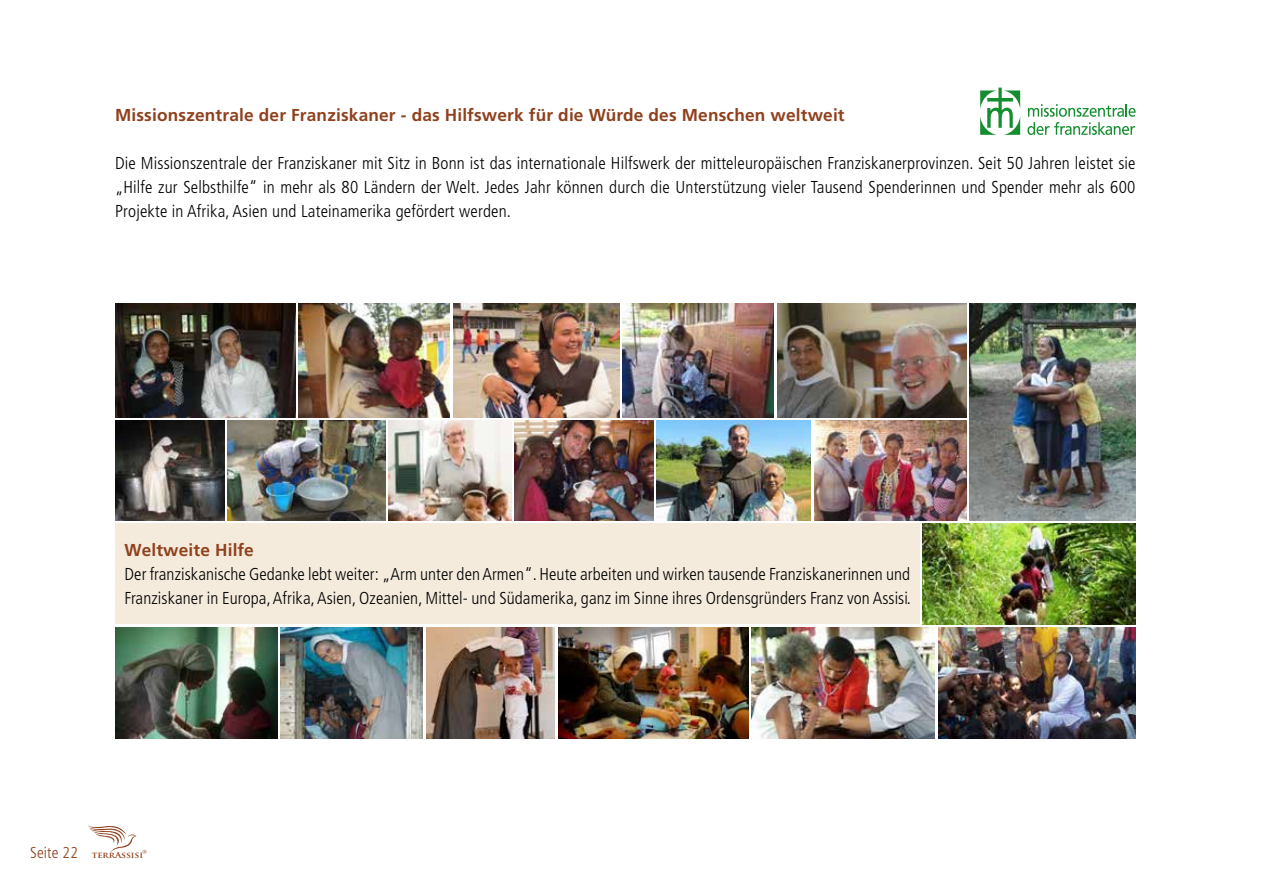
<style>
.page{position:relative;width:1263px;height:893px;background:#fff}
.page>*{position:absolute;margin:0;border:0;box-sizing:border-box;transform-origin:0 0}
.t1{font:300 condensed 17.25px/24px "Frutiger LT Pro";letter-spacing:.005em;color:#000;text-align:justify}
.t2{font:700 17.25px "Frutiger LT Pro";letter-spacing:.01em;color:#8f411d}
.t3{font:300 condensed 15.75px "Frutiger LT Pro";letter-spacing:.01em;color:#8f411d}
.t4{font:700 8.25px "Trajan Pro";color:#8f411d;scale:1.1 1}
.t5{font:4.35px "Georgia";color:#8f411d;scale:1.1 1}
</style>
<div class="page">
<svg style="left:87px;top:825px;width:50px;height:27px"></svg>
<svg style="left:980px;top:88px;width:40px;height:47px"></svg>
<svg style="left:1027px;top:104px;width:108px;height:31px"></svg>
<div style="left:115px;top:524px;width:804px;height:100px;background:#f5ebdd"></div>
<img style="left:115px;top:304px;width:181px;height:113px">
<img style="left:299px;top:304px;width:151px;height:113px">
<img style="left:453px;top:304px;width:166px;height:113px">
<img style="left:623px;top:304px;width:151px;height:113px">
<img style="left:777px;top:304px;width:189px;height:113px">
<img style="left:970px;top:304px;width:165px;height:216px">
<img style="left:814px;top:421px;width:152px;height:99px">
<img style="left:657px;top:421px;width:154px;height:99px">
<img style="left:514px;top:421px;width:139px;height:99px">
<img style="left:388px;top:421px;width:123px;height:99px">
<img style="left:228px;top:421px;width:157px;height:99px">
<img style="left:115px;top:421px;width:110px;height:99px">
<img style="left:923px;top:524px;width:212px;height:100px">
<img style="left:938px;top:627px;width:197px;height:111px">
<img style="left:752px;top:627px;width:183px;height:111px">
<img style="left:558px;top:627px;width:190px;height:111px">
<img style="left:426px;top:627px;width:129px;height:111px">
<img style="left:115px;top:627px;width:162px;height:111px">
<img style="left:281px;top:627px;width:142px;height:111px">
<p class="t2" style="left:115px;top:105px;width:731px">Missionszentrale der Franziskaner - das Hilfswerk für die Würde des Menschen weltweit</p>
<p class="t1" style="left:115px;top:151px;width:1022px">Die Missionszentrale der Franziskaner mit Sitz in Bonn ist das internationale Hilfswerk der mitteleuropäischen Franziskanerprovinzen. Seit 50 Jahren leistet sie „Hilfe zur Selbsthilfe“ in mehr als 80 Ländern der Welt. Jedes Jahr können durch die Unterstützung vieler Tausend Spenderinnen und Spender mehr als 600<br>Projekte in Afrika, Asien und Lateinamerika gefördert werden.</p>
<p class="t2" style="left:125px;top:540px;width:131px">Weltweite Hilfe</p>
<p class="t1" style="left:125px;top:562px;width:788px">Der franziskanische Gedanke lebt weiter: „Arm unter den Armen“. Heute arbeiten und wirken tausende Franziskanerinnen und<br>Franziskaner in Europa, Afrika, Asien, Ozeanien, Mittel- und Südamerika, ganz im Sinne ihres Ordensgründers Franz von Assisi.</p>
<p class="t3" style="left:30px;top:843px;width:49px">Seite 22</p>
<p class="t4" style="left:92px;top:850px;width:48px">terrAssisi</p>
<p class="t5" style="left:143px;top:849px;width:6px">®</p>
</div>
